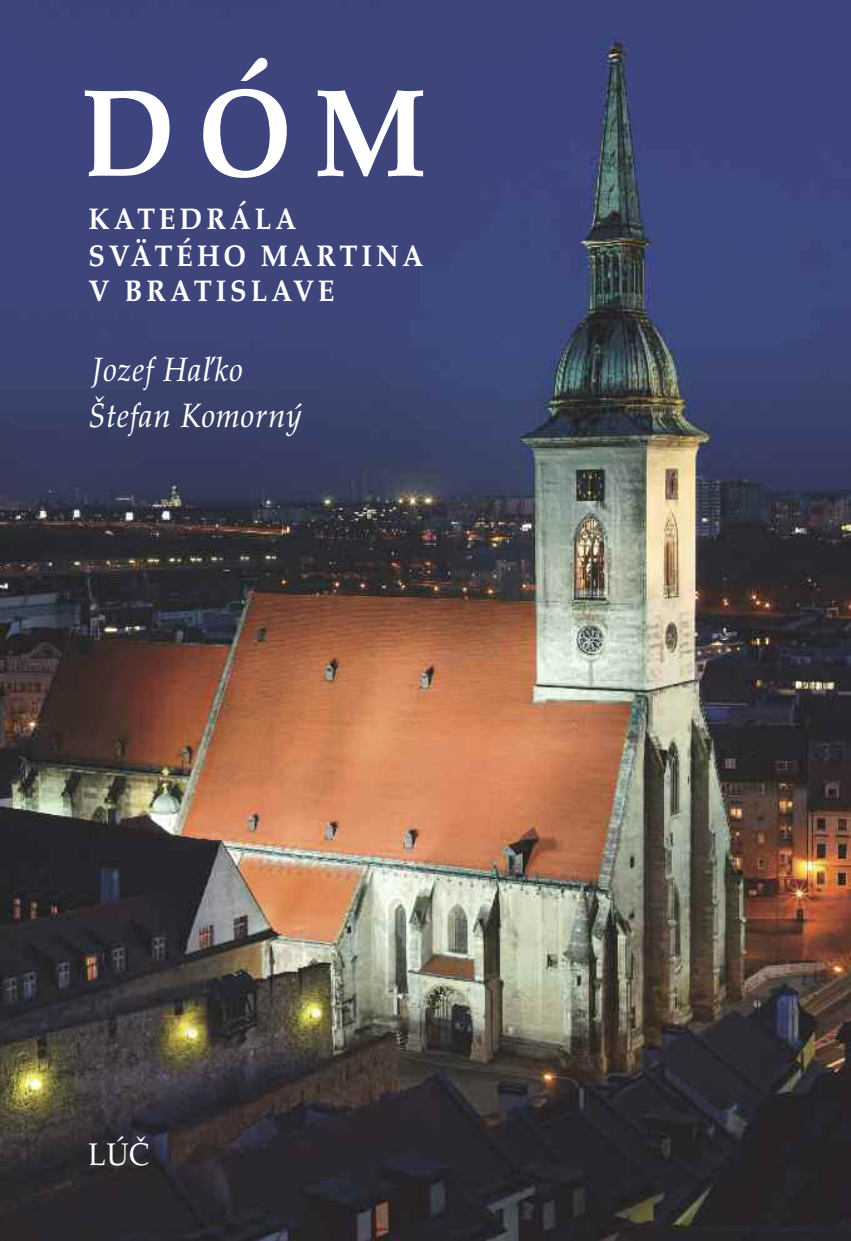
<style>
.page{position:relative;width:851px;height:1241px;background:#fff}
.page>*{position:absolute;margin:0;border:0;box-sizing:border-box;transform-origin:0 0}
.t1{font:700 125px "Paltus Antiqua Nox LCE";color:#fff;scale:.9 1}
.t2{font:italic 33.75px/46.2px "Paltus Antiqua Nox LCE";letter-spacing:.035em;color:#fff;scale:.9 1}
.t3{font:31.25px "Paltus Antiqua Nox LCE";color:#fff;scale:.9 1}
.t4{font:700 30px/36.2px "Paltus Antiqua Nox LCE";letter-spacing:.15em;color:#fff;scale:.9 1}
</style>
<div class="page">
<img style="left:0;top:0;width:850px;height:1240px">
<h1 class="t1" style="left:81px;top:59px;width:384px">DÓM</h1>
<p class="t4" style="left:89px;top:200px;width:373px">KATEDRÁLA<br>SVÄTÉHO MARTINA<br>V BRATISLAVE</p>
<p class="t2" style="left:89px;top:346px;width:238px">Jozef Haľko<br>Štefan Komorný</p>
<p class="t3" style="left:89px;top:1136px;width:69px">LÚČ</p>
</div>
